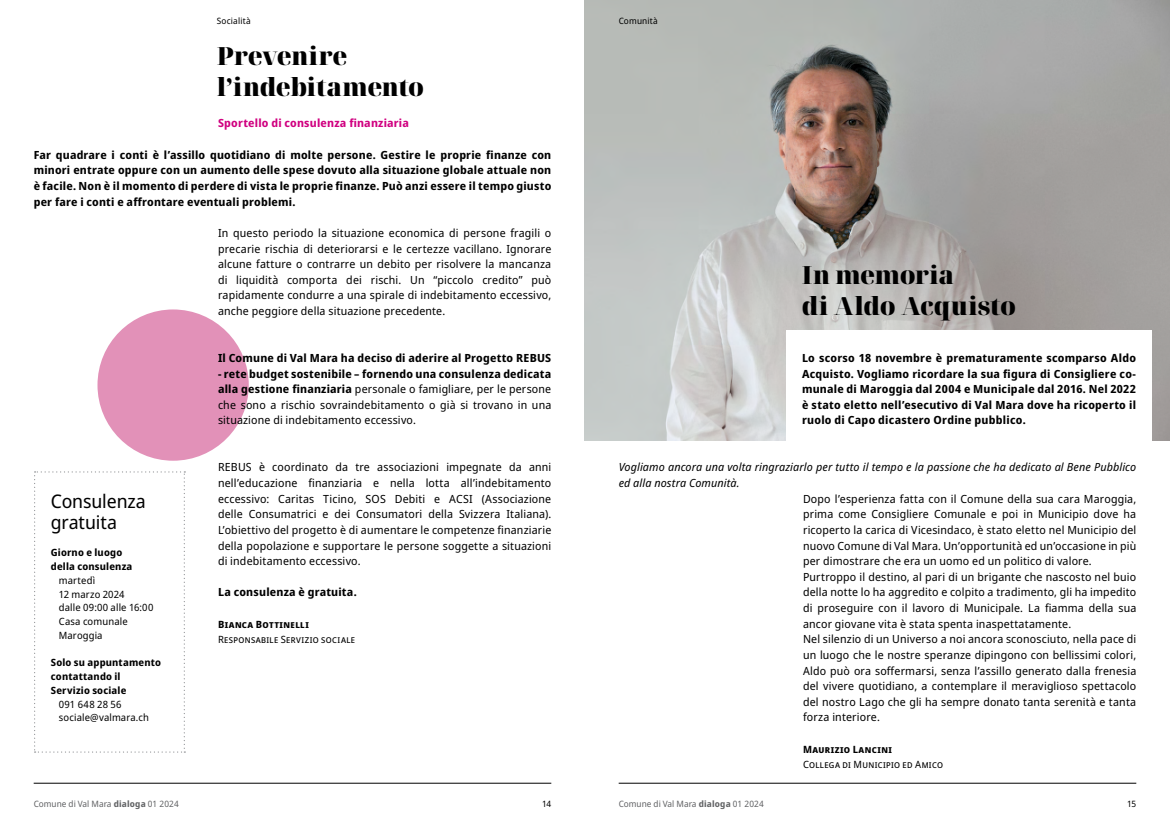
<style>
.page{position:relative;width:1170px;height:833px;background:#fff}
.page>*{position:absolute;margin:0;border:0;box-sizing:border-box;transform-origin:0 0}
.t1{font:900 25px/31.2px "Noto Serif Display";letter-spacing:-.015em;color:#000}
.t2{font:18.75px/20.6px "Noto Sans Display";letter-spacing:-.005em;color:#000}
.t3{font:11.25px/15.6px "Noto Sans Display";letter-spacing:.015em;color:#000;text-align:justify}
.t4{font:700 11.25px/15.6px "Noto Sans Display";letter-spacing:.02em;color:#000;text-align:justify}
.t5{font:italic 11.25px/15.6px "Noto Sans Display";letter-spacing:.015em;color:#000}
.t6{font:700 11.25px "Noto Sans Display";letter-spacing:.015em;color:#d00080}
.t7{font:10px/13.8px "Noto Sans Display";letter-spacing:.015em;color:#000}
.t8{font:700 10px/13.8px "Noto Sans Display";letter-spacing:.015em;color:#000}
.t9{font:10px "Noto Sans Display";letter-spacing:.045em;color:#000}
.t10{font:700 10px "Noto Sans Display";letter-spacing:.05em;color:#000}
.t11{font:8.75px "Noto Sans Display";color:#636466}
.t12{font:8.75px "Noto Sans Display";letter-spacing:.02em;color:#000}
.s1{font-weight:700}
</style>
<div class="page">
<img style="left:585px;top:0;width:584px;height:440px">
<div style="left:97px;top:309px;width:152px;height:152px;background:#e291b8;border-radius:50%"></div>
<hr style="left:618px;top:783px;width:518px;height:1px;background:#000">
<hr style="left:34px;top:783px;width:517px;height:1px;background:#000">
<svg style="left:34px;top:471px;width:151px;height:281px"></svg>
<div style="left:786px;top:331px;width:365px;height:125px;background:#fff"></div>
<p class="t12" style="left:217px;top:15px;width:35px">Socialità</p>
<p class="t12" style="left:618px;top:15px;width:41px">Comunità</p>
<h1 class="t1" style="left:217px;top:41px;width:209px">Prevenire l’indebitamento</h1>
<p class="t6" style="left:218px;top:115px;width:192px">Sportello di consulenza finanziaria</p>
<p class="t4" style="left:34px;top:147px;width:519px">Far quadrare i conti è l’assillo quotidiano di molte persone. Gestire le proprie finanze con minori entrate oppure con un aumento delle spese dovuto alla situazione globale attuale non è facile. Non è il momento di perdere di vista le proprie finanze. Può anzi essere il tempo giusto per fare i conti e affrontare eventuali problemi.</p>
<p class="t3" style="left:218px;top:225px;width:335px">In questo periodo la situazione economica di persone fragili o precarie rischia di deteriorarsi e le certezze vacillano. Ignorare alcune fatture o contrarre un debito per risolvere la mancanza di liquidità comporta dei rischi. Un “piccolo credito” può rapidamente condurre a una spirale di indebitamento eccessivo, anche peggiore della situazione precedente.</p>
<p class="t4" style="left:218px;top:350px;width:335px">Il Comune di Val Mara ha deciso di aderire al Progetto REBUS</p>
<p class="t3" style="left:218px;top:366px;width:335px"><span class="s1">- rete budget sostenibile – fornendo una consulenza dedicata alla gestione finanziaria</span> personale o famigliare, per le persone che sono a rischio sovraindebitamento o già si trovano in una situazione di indebitamento eccessivo.</p>
<p class="t3" style="left:218px;top:460px;width:335px">REBUS è coordinato da tre associazioni impegnate da anni nell’educazione finanziaria e nella lotta all’indebitamento eccessivo: Caritas Ticino, SOS Debiti e ACSI (Associazione delle Consumatrici e dei Consumatori della Svizzera Italiana).<br>L’obiettivo del progetto è di aumentare le competenze finanziarie della popolazione e supportare le persone soggette a situazioni di indebitamento eccessivo.</p>
<p class="t4" style="left:218px;top:585px;width:140px">La consulenza è gratuita.</p>
<p class="t8" style="left:218px;top:617px;width:92px">Bianca Bottinelli</p>
<p class="t9" style="left:218px;top:632px;width:139px">Responsabile Servizio sociale</p>
<h2 class="t2" style="left:51px;top:491px;width:96px">Consulenza gratuita</h2>
<p class="t8" style="left:51px;top:546px;width:83px">Giorno e luogo della consulenza</p>
<p class="t7" style="left:59px;top:573px;width:96px">martedì<br>12 marzo 2024<br>dalle 09:00 alle 16:00<br>Casa comunale<br>Maroggia</p>
<p class="t8" style="left:51px;top:656px;width:112px">Solo su appuntamento contattando il<br>Servizio sociale</p>
<p class="t7" style="left:59px;top:697px;width:92px">091 648 28 56 sociale@valmara.ch</p>
<h1 class="t1" style="left:801px;top:260px;width:216px">In memoria<br>di Aldo Acquisto</h1>
<p class="t4" style="left:802px;top:350px;width:335px">Lo scorso 18 novembre è prematuramente scomparso Aldo Acquisto. Vogliamo ricordare la sua figura di Consigliere co&shy;munale di Maroggia dal 2004 e Municipale dal 2016. Nel 2022 è stato eletto nell’esecutivo di Val Mara dove ha ricoperto il ruolo di Capo dicastero Ordine pubblico.</p>
<p class="t5" style="left:618px;top:459px;width:519px">Vogliamo ancora una volta ringraziarlo per tutto il tempo e la passione che ha dedicato al Bene Pubblico ed alla nostra Comunità.</p>
<p class="t3" style="left:803px;top:491px;width:335px;text-align:left">Dopo l’esperienza fatta con il Comune della sua cara Maroggia, prima come Consigliere Comunale e poi in Municipio dove ha ricoperto la carica di Vicesindaco, è stato eletto nel Municipio del nuovo Comune di Val Mara. Un’opportunità ed un’occasione in più per dimostrare che era un uomo ed un politico di valore.<br>Purtroppo il destino, al pari di un brigante che nascosto nel buio della notte lo ha aggredito e colpito a tradimento, gli ha impedito di proseguire con il lavoro di Municipale. La fiamma della sua ancor giovane vita è stata spenta inaspettatamente.<br>Nel silenzio di un Universo a noi ancora sconosciuto, nella pace di un luogo che le nostre speranze dipingono con bellissimi colori, Aldo può ora soffermarsi, senza l’assillo generato dalla frenesia del vivere quotidiano, a contemplare il meraviglioso spettacolo del nostro Lago che gli ha sempre donato tanta serenità e tanta forza interiore.</p>
<p class="t10" style="left:803px;top:742px;width:90px">Maurizio Lancini</p>
<p class="t7" style="left:803px;top:758px;width:141px">Collega di Municipio ed Amico</p>
<p class="t11" style="left:34px;top:797px;width:146px">Comune di Val Mara <span class="s1">dialoga</span> 01 2024</p>
<p class="t12" style="left:542px;top:797px;width:11px">14</p>
<p class="t11" style="left:618px;top:797px;width:146px">Comune di Val Mara <span class="s1">dialoga</span> 01 2024</p>
<p class="t12" style="left:1126px;top:797px;width:11px">15</p>
</div>
